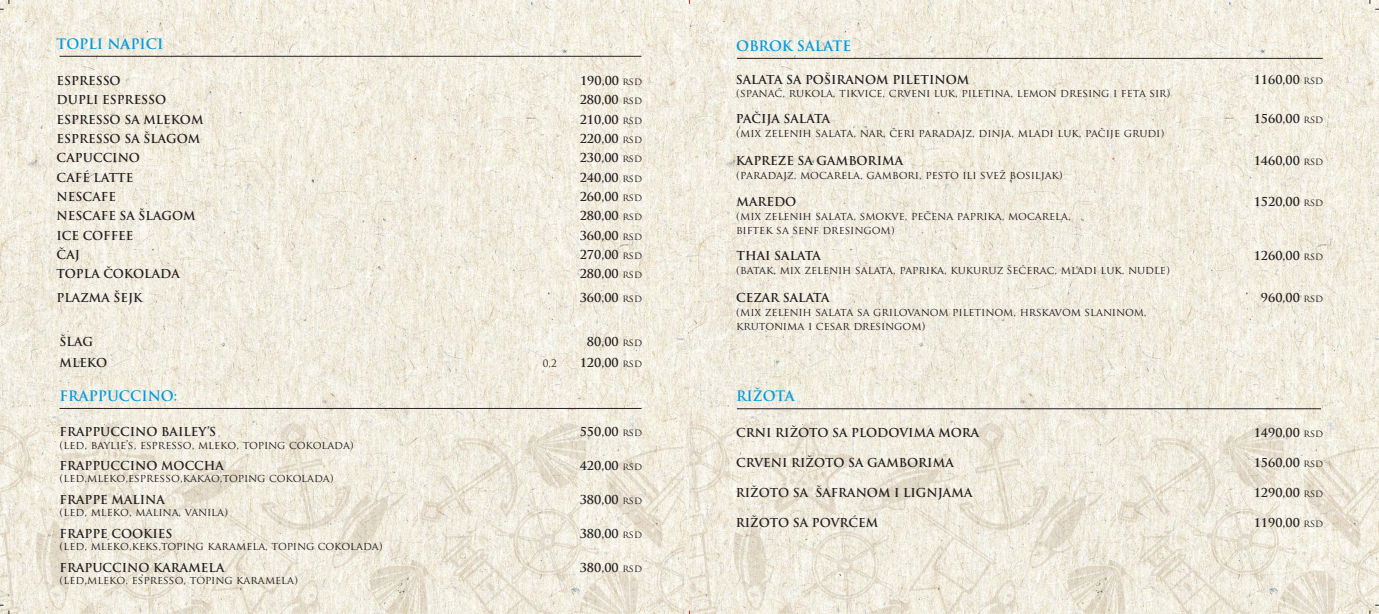
<style>
.page{position:relative;width:1379px;height:614px;background:#fff}
.page>*{position:absolute;margin:0;border:0;box-sizing:border-box;transform-origin:0 0}
.t1{font:700 14px "Trajan Pro";color:#009bdf}
.t2{font:700 12px/19.3px "Trajan Pro";color:#231f20}
.t3{font:11px/13.8px "Trajan Pro";color:#231f20}
.t4{font:10px "Trajan Pro";color:#231f20}
.s1{font-weight:400;font-size:10px}
</style>
<div class="page">
<img style="left:0;top:1px;width:1379px;height:404px">
<hr style="left:737px;top:58px;width:585px;height:1px;background:#231f20">
<hr style="left:60px;top:56px;width:581px;height:1px;background:#231f20">
<svg style="left:0;top:0;width:10px;height:10px"></svg>
<svg style="left:1369px;top:0;width:10px;height:10px"></svg>
<svg style="left:0;top:405px;width:1379px;height:209px;background:#ece7d9"></svg>
<p class="t1" style="left:57px;top:39px;width:108px">TOPLI NAPICI</p>
<p class="t2" style="left:57px;top:72px;width:148px">ESPRESSO<br>DUPLI ESPRESSO<br>ESPRESSO SA MLEKOM<br>ESPRESSO SA ŠLAGOM<br>CAPUCCINO<br>CAFÉ LATTE<br>NESCAFE<br>NESCAFE SA ŠLAGOM<br>ICE COFFEE<br>ČAJ<br>TOPLA ČOKOLADA</p>
<p class="t2" style="left:580px;top:72px;width:64px;text-align:justify">190,00 <span class="s1">RSD </span>280,00 <span class="s1">RSD </span>210,00 <span class="s1">RSD </span>220,00 <span class="s1">RSD </span>230,00 <span class="s1">RSD </span>240,00 <span class="s1">RSD </span>260,00 <span class="s1">RSD </span>280,00 <span class="s1">RSD </span>360,00 <span class="s1">RSD </span>270,00 <span class="s1">RSD </span>280,00 <span class="s1">RSD</span></p>
<p class="t2" style="left:57px;top:289px;width:87px">PLAZMA ŠEJK</p>
<p class="t2" style="left:580px;top:289px;width:64px">360,00 <span class="s1">RSD</span></p>
<p class="t2" style="left:60px;top:332px;width:49px;line-height:20.7px">ŠLAG<br>MLEKO</p>
<p class="t1" style="left:60px;top:390px;width:119px">FRAPPUCCINO:</p>
<p class="t2" style="left:60px;top:423px;width:158px">FRAPPUCCINO BAILEY’S</p>
<p class="t3" style="left:60px;top:438px;width:296px">(LED, BAYLIE’S, ESPRESSO, MLEKO, TOPING COKOLADA)</p>
<p class="t2" style="left:60px;top:457px;width:166px">FRAPPUCCINO MOCCHA</p>
<p class="t3" style="left:60px;top:472px;width:276px">(LED,MLEKO,ESPRESSO,KAKAO,TOPING COKOLADA)</p>
<p class="t2" style="left:60px;top:491px;width:107px">FRAPPE MALINA</p>
<p class="t3" style="left:60px;top:506px;width:170px">(LED, MLEKO, MALINA, VANILA)</p>
<p class="t2" style="left:60px;top:525px;width:114px">FRAPPE COOKIES</p>
<p class="t3" style="left:60px;top:540px;width:324px">(LED, MLEKO,KEKS,TOPING KARAMELA, TOPING COKOLADA)</p>
<p class="t2" style="left:60px;top:558px;width:166px">FRAPUCCINO KARAMELA</p>
<p class="t3" style="left:60px;top:574px;width:240px">(LED,MLEKO, ESPRESSO, TOPING KARAMELA)</p>
<p class="t2" style="left:587px;top:333px;width:57px">80,00 <span class="s1">RSD</span></p>
<p class="t4" style="left:543px;top:359px;width:15px">0,2</p>
<p class="t2" style="left:580px;top:354px;width:64px">120,00 <span class="s1">RSD</span></p>
<p class="t2" style="left:580px;top:423px;width:64px">550,00 <span class="s1">RSD</span></p>
<p class="t2" style="left:580px;top:457px;width:64px">420,00 <span class="s1">RSD</span></p>
<p class="t2" style="left:580px;top:491px;width:64px">380,00 <span class="s1">RSD</span></p>
<p class="t2" style="left:580px;top:525px;width:64px">380,00 <span class="s1">RSD</span></p>
<p class="t2" style="left:580px;top:558px;width:64px">380,00 <span class="s1">RSD</span></p>
<p class="t1" style="left:736px;top:40px;width:117px">OBROK SALATE</p>
<p class="t2" style="left:736px;top:71px;width:235px">SALATA SA POŠIRANOM PILETINOM</p>
<p class="t3" style="left:736px;top:87px;width:436px">(SPANAĆ, RUKOLA, TIKVICE, CRVENI LUK, PILETINA, LEMON DRESING I FETA SIR)</p>
<p class="t2" style="left:736px;top:110px;width:96px">PAČIJA SALATA</p>
<p class="t3" style="left:736px;top:127px;width:430px">(MIX ZELENIH SALATA, NAR, ČERI PARADAJZ, DINJA, MLADI LUK, PAČIJE GRUDI)</p>
<p class="t2" style="left:736px;top:153px;width:169px">KAPREZE SA GAMBORIMA</p>
<p class="t3" style="left:736px;top:169px;width:328px">(PARADAJZ, MOCARELA, GAMBORI, PESTO ILI SVEŽ BOSILJAK)</p>
<p class="t2" style="left:736px;top:193px;width:62px">MAREDO</p>
<p class="t3" style="left:736px;top:210px;width:336px">(MIX ZELENIH SALATA, SMOKVE, PEČENA PAPRIKA, MOCARELA,<br>BIFTEK SA SENF DRESINGOM)</p>
<p class="t2" style="left:736px;top:247px;width:86px">THAI SALATA</p>
<p class="t3" style="left:736px;top:264px;width:435px">(BATAK, MIX ZELENIH SALATA, PAPRIKA, KUKURUZ ŠEĆERAC, MLADI LUK, NUDLE)</p>
<p class="t2" style="left:736px;top:289px;width:95px">CEZAR SALATA</p>
<p class="t3" style="left:736px;top:306px;width:412px">(MIX ZELENIH SALATA SA GRILOVANOM PILETINOM, HRSKAVOM SLANINOM,<br>KRUTONIMA I CESAR DRESINGOM)</p>
<p class="t1" style="left:736px;top:390px;width:60px">RIŽOTA</p>
<p class="t2" style="left:736px;top:424px;width:245px">CRNI RIŽOTO SA PLODOVIMA MORA</p>
<p class="t2" style="left:736px;top:454px;width:219px">CRVENI RIŽOTO SA GAMBORIMA</p>
<p class="t2" style="left:736px;top:484px;width:238px">RIŽOTO SA ŠAFRANOM I LIGNJAMA</p>
<p class="t2" style="left:1253px;top:71px;width:71px">1160,00 <span class="s1">RSD</span></p>
<p class="t2" style="left:1253px;top:110px;width:71px">1560,00 <span class="s1">RSD</span></p>
<p class="t2" style="left:1253px;top:153px;width:71px">1460,00 <span class="s1">RSD</span></p>
<p class="t2" style="left:1253px;top:193px;width:71px">1520,00 <span class="s1">RSD</span></p>
<p class="t2" style="left:1253px;top:247px;width:71px">1260,00 <span class="s1">RSD</span></p>
<p class="t2" style="left:1261px;top:289px;width:64px">960,00 <span class="s1">RSD</span></p>
<p class="t2" style="left:1253px;top:424px;width:71px">1490,00 <span class="s1">RSD</span></p>
<p class="t2" style="left:1253px;top:454px;width:71px">1560,00 <span class="s1">RSD</span></p>
<p class="t2" style="left:1253px;top:484px;width:71px">1290,00 <span class="s1">RSD</span></p>
<p class="t2" style="left:736px;top:513px;width:144px">RIŽOTO SA POVRĆEM</p>
<p class="t2" style="left:1253px;top:513px;width:71px">1190,00 <span class="s1">RSD</span></p>
</div>
